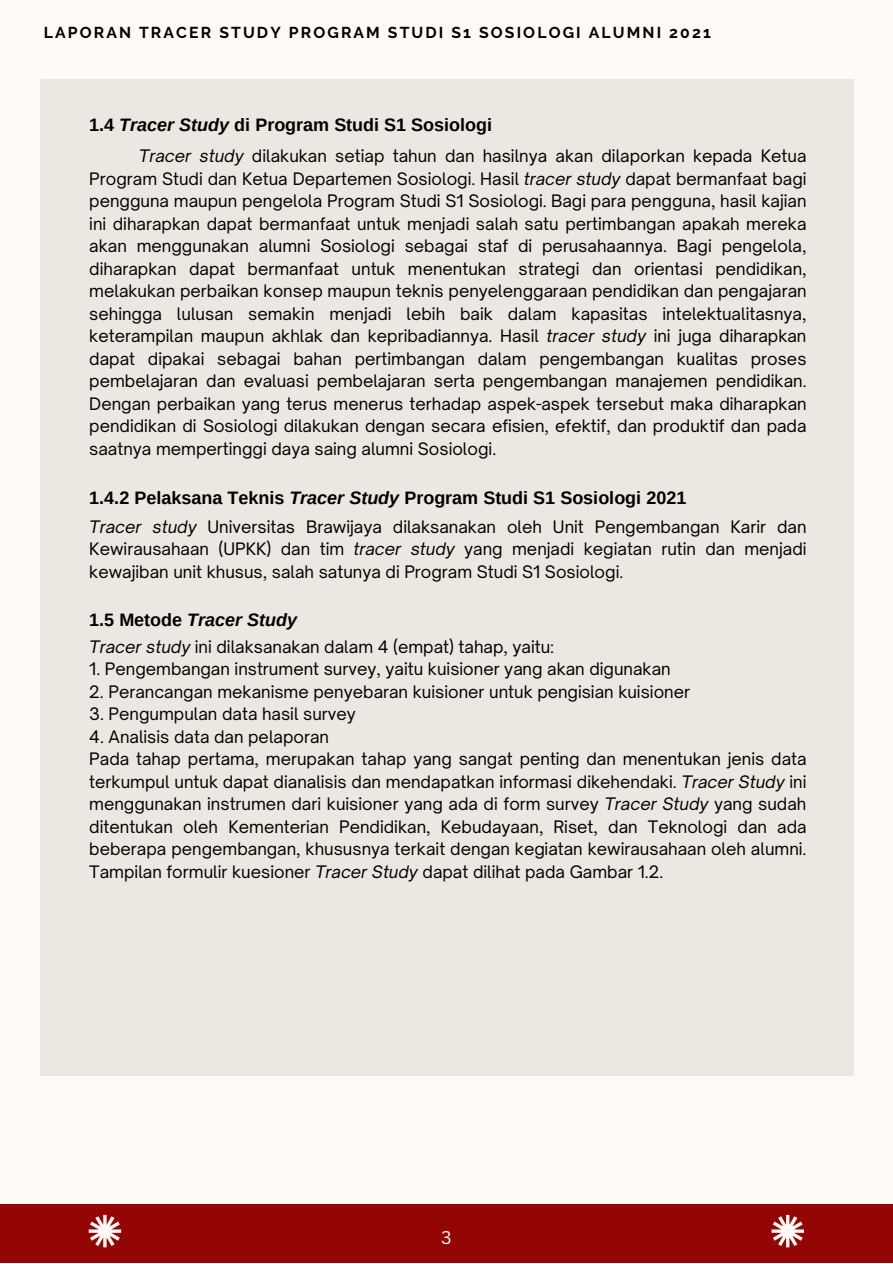
<style>
.page{position:relative;width:893px;height:1264px;background:#fff}
.page>*{position:absolute;margin:0;border:0;box-sizing:border-box;transform-origin:0 0}
.t1{font:700 18px "Arimo";color:#000}
.t2{font:italic 700 18px "Arimo";color:#000}
.t3{font:18px "Canva Sans";color:#fffaf6}
.t4{font:16.5px/22.5px "Open Sauce One";color:#000;text-align:justify}
.t5{font:700 15.75px "Raleway";letter-spacing:.135em;color:#000}
.s1{font-style:italic}
.s2{font-style:normal}
</style>
<div class="page">
<div style="left:0;top:0;width:892px;height:1262px;background:#fffaf6"></div>
<div style="left:0;top:1203px;width:892px;height:59px;background:#940606"></div>
<svg style="left:89px;top:1214px;width:32px;height:33px"></svg>
<svg style="left:771px;top:1214px;width:33px;height:33px"></svg>
<div style="left:40px;top:79px;width:814px;height:996px;background:#ede7e2"></div>
<p class="t5" style="left:44px;top:24px;width:668px">LAPORAN TRACER STUDY PROGRAM STUDI S1 SOSIOLOGI ALUMNI 2021</p>
<p class="t1" style="left:89px;top:112px;width:404px">1.4 <span class="s1">Tracer Study</span> di Program Studi S1 Sosiologi</p>
<p class="t4" style="left:89px;top:145px;width:718px;text-indent:50px"><span class="s1">Tracer study</span> dilakukan setiap tahun dan hasilnya akan dilaporkan kepada Ketua Program Studi dan Ketua Departemen Sosiologi. Hasil <span class="s1">tracer study</span> dapat bermanfaat bagi pengguna maupun pengelola Program Studi S1 Sosiologi. Bagi para pengguna, hasil kajian ini diharapkan dapat bermanfaat untuk menjadi salah satu pertimbangan apakah mereka akan menggunakan alumni Sosiologi sebagai staf di perusahaannya. Bagi pengelola, diharapkan dapat bermanfaat untuk menentukan strategi dan orientasi pendidikan, melakukan perbaikan konsep maupun teknis penyelenggaraan pendidikan dan pengajaran sehingga lulusan semakin menjadi lebih baik dalam kapasitas intelektualitasnya, keterampilan maupun akhlak dan kepribadiannya. Hasil <span class="s1">tracer study</span> ini juga diharapkan dapat dipakai sebagai bahan pertimbangan dalam pengembangan kualitas proses pembelajaran dan evaluasi pembelajaran serta pengembangan manajemen pendidikan.<br>Dengan perbaikan yang terus menerus terhadap aspek-aspek tersebut maka diharapkan pendidikan di Sosiologi dilakukan dengan secara efisien, efektif, dan produktif dan pada saatnya mempertinggi daya saing alumni Sosiologi.</p>
<p class="t1" style="left:89px;top:485px;width:598px">1.4.2 Pelaksana Teknis <span class="s1">Tracer Study</span> Program Studi S1 Sosiologi 2021</p>
<p class="t4" style="left:89px;top:515px;width:718px"><span class="s1">Tracer study</span> Universitas Brawijaya dilaksanakan oleh Unit Pengembangan Karir dan Kewirausahaan (UPKK) dan tim <span class="s1">tracer study</span> yang menjadi kegiatan rutin dan menjadi kewajiban unit khusus, salah satunya di Program Studi S1 Sosiologi.</p>
<p class="t2" style="left:89px;top:607px;width:209px"><span class="s2">1.5 Metode</span> Tracer Study</p>
<p class="t4" style="left:89px;top:635px;width:466px"><span class="s1">Tracer study</span> ini dilaksanakan dalam 4 (empat) tahap, yaitu:</p>
<p class="t4" style="left:89px;top:657px;width:583px">1. Pengembangan instrument survey, yaitu kuisioner yang akan digunakan</p>
<p class="t4" style="left:89px;top:680px;width:602px">2. Perancangan mekanisme penyebaran kuisioner untuk pengisian kuisioner</p>
<p class="t4" style="left:89px;top:702px;width:268px">3. Pengumpulan data hasil survey</p>
<p class="t4" style="left:89px;top:725px;width:718px;text-align:left">4. Analisis data dan pelaporan<br>Pada tahap pertama, merupakan tahap yang sangat penting dan menentukan jenis data terkumpul untuk dapat dianalisis dan mendapatkan informasi dikehendaki. <span class="s1">Tracer Study</span> ini menggunakan instrumen dari kuisioner yang ada di form survey <span class="s1">Tracer Study</span> yang sudah ditentukan oleh Kementerian Pendidikan, Kebudayaan, Riset, dan Teknologi dan ada beberapa pengembangan, khususnya terkait dengan kegiatan kewirausahaan oleh alumni.<br>Tampilan formulir kuesioner <span class="s1">Tracer Study</span> dapat dilihat pada Gambar 1.2.</p>
<p class="t3" style="left:441px;top:1226px;width:12px">3</p>
</div>
